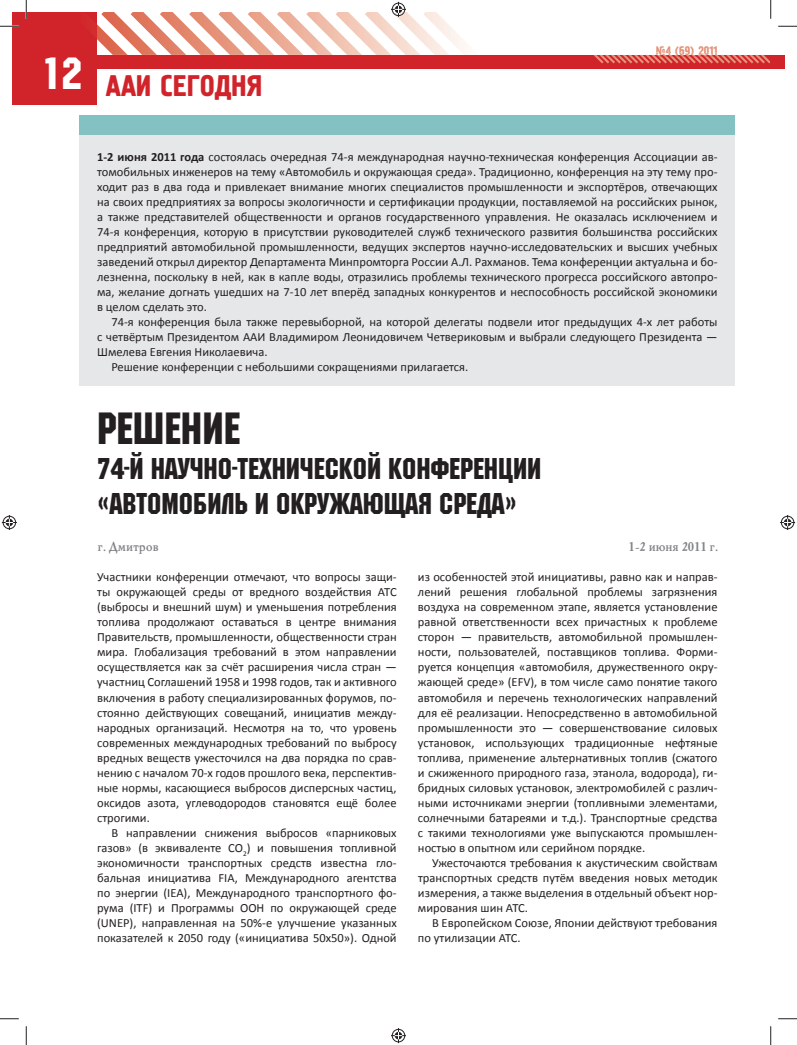
<style>
.page{position:relative;width:797px;height:1045px;background:#fff}
.page>*{position:absolute;margin:0;border:0;box-sizing:border-box;transform-origin:0 0}
.t1{font:45px "Machine C";color:#231f20}
.t2{font:30px/35px "Machine C";color:#231f20}
.t3{font:30px "Pollock 1 C";color:#d1232a}
.t4{font:12.5px/15px "Calibri";color:#231f20;text-align:justify}
.t5{font:700 12.5px "Mysl C";color:#808285}
.t6{font:12.5px "Pollock 1 C";color:#e59279}
.t7{font:12.5px "Pollock 1 C";color:#d1232a}
.s1{font-weight:700}
</style>
<div class="page">
<div style="left:12px;top:12px;width:85px;height:92px;background:#d1232a"></div>
<div style="left:94px;top:55px;width:676px;height:13px;background:#d1232a"></div>
<svg style="left:594px;top:55px;width:176px;height:8px"></svg>
<div style="left:770px;top:55px;width:15px;height:13px;background:#d1232a"></div>
<div style="left:79px;top:115px;width:656px;height:270px;background:#e6e7e9"></div>
<div style="left:79px;top:115px;width:656px;height:19px;background:#83c1c2"></div>
<svg style="left:0;top:25px;width:19px;height:2px"></svg>
<svg style="left:778px;top:25px;width:19px;height:2px"></svg>
<svg style="left:0;top:1018px;width:19px;height:1px"></svg>
<svg style="left:778px;top:1018px;width:19px;height:1px"></svg>
<svg style="left:25px;top:0;width:2px;height:19px"></svg>
<svg style="left:25px;top:1026px;width:2px;height:19px"></svg>
<svg style="left:770px;top:0;width:1px;height:19px"></svg>
<svg style="left:770px;top:1026px;width:1px;height:19px"></svg>
<svg style="left:93px;top:2px;width:371px;height:53px"></svg>
<svg style="left:391px;top:1028px;width:15px;height:15px"></svg>
<svg style="left:2px;top:515px;width:15px;height:15px"></svg>
<svg style="left:780px;top:515px;width:15px;height:15px"></svg>
<h2 class="t3" style="left:41px;top:69px;width:222px"><sup>12</sup> ААИ СЕГОДНЯ</h2>
<p class="t7" style="left:674px;top:44px;width:21px">( )</p>
<p class="t6" style="left:655px;top:44px;width:64px">№4 69 2011</p>
<p class="t4" style="left:97px;top:151px;width:622px"><span class="s1">1-2 июня 2011 года</span> состоялась очередная 74-я международная научно-техническая конференция Ассоциации ав&shy;томобильных инженеров на тему «Автомобиль и окружающая среда». Традиционно, конференция на эту тему про&shy;ходит раз в два года и привлекает внимание многих специалистов промышленности и экспортёров, отвечающих на своих предприятиях за вопросы экологичности и сертификации продукции, поставляемой на российских рынок, а также представителей общественности и органов государственного управления. Не оказалась исключением и 74-я конференция, которую в присутствии руководителей служб технического развития большинства российских предприятий автомобильной промышленности, ведущих экспертов научно-исследовательских и высших учебных заведений открыл директор Департамента Минпромторга России А.Л. Рахманов. Тема конференции актуальна и бо&shy;лезненна, поскольку в ней, как в капле воды, отразились проблемы технического прогресса российского автопро&shy;ма, желание догнать ушедших на 7-10 лет вперёд западных конкурентов и неспособность российской экономики в целом сделать это.</p>
<p class="t4" style="left:111px;top:316px;width:607px">74-я конференция была также перевыборной, на которой делегаты подвели итог предыдущих 4-х лет работы</p>
<p class="t4" style="left:97px;top:331px;width:622px">с четвёртым Президентом ААИ Владимиром Леонидовичем Четвериковым и выбрали следующего Президента —</p>
<p class="t4" style="left:97px;top:346px;width:172px">Шмелева Евгения Николаевича.</p>
<p class="t4" style="left:111px;top:361px;width:358px">Решение конференции с небольшими сокращениями прилагается.</p>
<h1 class="t1" style="left:97px;top:413px;width:144px">РЕшение</h1>
<h2 class="t2" style="left:97px;top:453px;width:446px">74-й научно-технической конференции «Автомобиль и окружающая среда»</h2>
<p class="t5" style="left:97px;top:540px;width:63px">г. Дмитров</p>
<p class="t5" style="left:627px;top:540px;width:91px">1-2 июня 2011 г.</p>
<p class="t4" style="left:418px;top:571px;width:301px">из особенностей этой инициативы, равно как и направ&shy;лений решения глобальной проблемы загрязнения воздуха на современном этапе, является установление равной ответственности всех причастных к проблеме сторон — правительств, автомобильной промышлен&shy;ности, пользователей, поставщиков топлива. Форми&shy;руется концепция «автомобиля, дружественного окру&shy;жающей среде» (EFV), в том числе само понятие такого автомобиля и перечень технологических направлений для её реализации. Непосредственно в автомобильной промышленности это — совершенствование силовых установок, использующих традиционные нефтяные топлива, применение альтернативных топлив (сжатого и сжиженного природного газа, этанола, водорода), ги&shy;бридных силовых установок, электромобилей с различ&shy;ными источниками энергии (топливными элементами, солнечными батареями и т.д.). Транспортные средства с такими технологиями уже выпускаются промышлен&shy;ностью в опытном или серийном порядке.</p>
<p class="t4" style="left:418px;top:856px;width:301px;text-indent:14px">Ужесточаются требования к акустическим свойствам транспортных средств путём введения новых методик измерения, а также выделения в отдельный объект нор&shy;мирования шин АТС.</p>
<p class="t4" style="left:418px;top:916px;width:301px;text-indent:14px">В Европейском Союзе, Японии действуют требования по утилизации АТС.</p>
<p class="t4" style="left:97px;top:571px;width:301px">Участники конференции отмечают, что вопросы защи&shy;ты окружающей среды от вредного воздействия АТС (выбросы и внешний шум) и уменьшения потребления топлива продолжают оставаться в центре внимания Правительств, промышленности, общественности стран мира. Глобализация требований в этом направлении осуществляется как за счёт расширения числа стран — участниц Соглашений 1958 и 1998 годов, так и активного включения в работу специализированных форумов, по&shy;стоянно действующих совещаний, инициатив между&shy;народных организаций. Несмотря на то, что уровень современных международных требований по выбросу вредных веществ ужесточился на два порядка по срав&shy;нению с началом 70-х годов прошлого века, перспектив&shy;ные нормы, касающиеся выбросов дисперсных частиц, оксидов азота, углеводородов становятся ещё более строгими.</p>
<p class="t4" style="left:97px;top:826px;width:301px;text-indent:14px">В направлении снижения выбросов «парниковых газов» (в эквиваленте СО<sub>2</sub>) и повышения топливной экономичности транспортных средств известна гло&shy;бальная инициатива FIA, Международного агентства по энергии (IEA), Международного транспортного фо&shy;рума (ITF) и Программы ООН по окружающей среде (UNEP), направленная на 50%-е улучшение указанных показателей к 2050 году («инициатива 50х50»). Одной</p>
</div>
